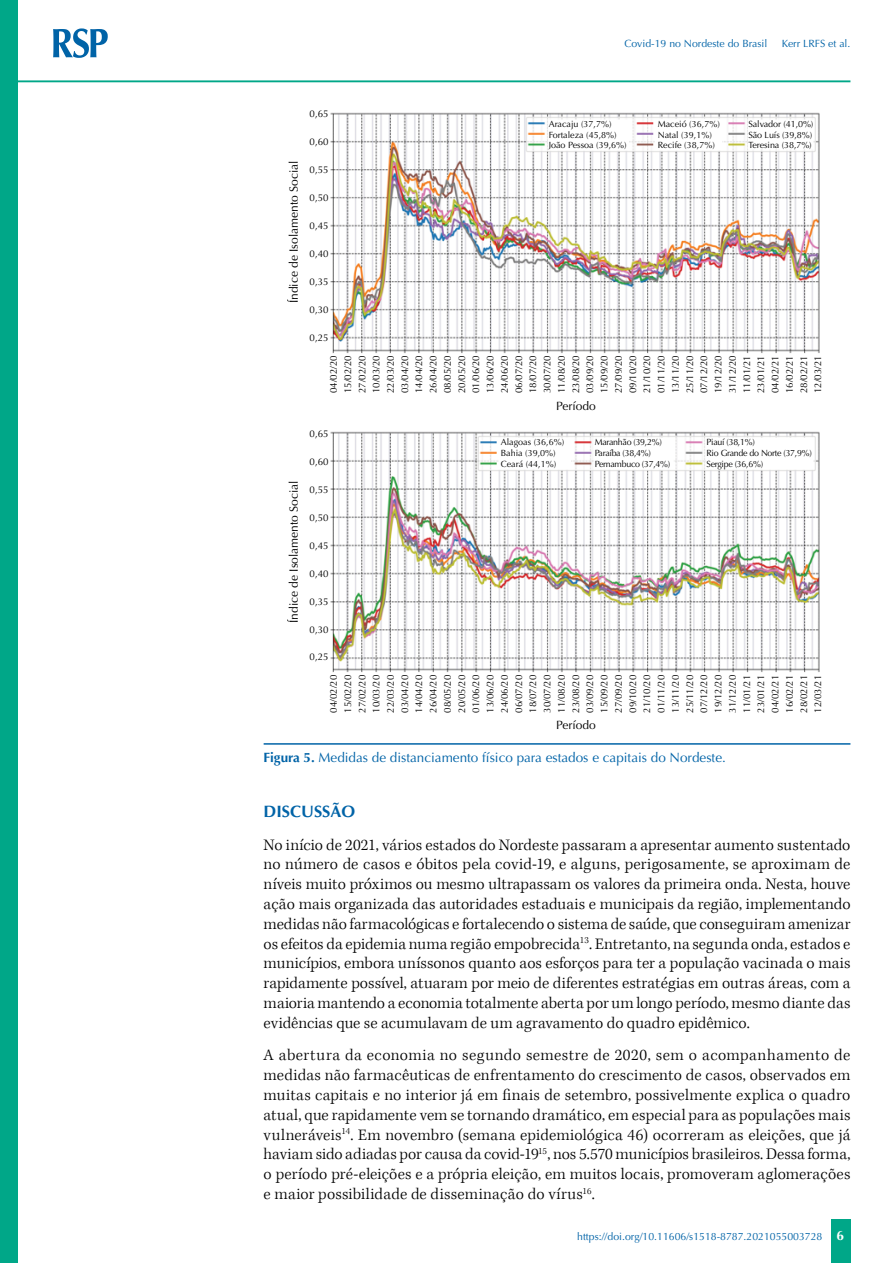
<style>
.page{position:relative;width:893px;height:1263px;background:#fff}
.page>*{position:absolute;margin:0;border:0;box-sizing:border-box;transform-origin:0 0}
.t1{font:300 16.5px/19.8px "Kepler Std";letter-spacing:.01em;color:#000;text-align:justify}
.t2{font:700 16.5px "Optima";color:#0063a7}
.t3{font:13.5px "Optima";color:#0063a7}
.t4{font:700 13.5px "Optima";color:#fff}
.t5{font:12px "Optima";color:#000}
.t6{font:10.5px "Optima";color:#0063a7}
.t7{font:9.75px/14.2px "Optima";color:#000;text-align:justify}
.t8{font:9px/10.8px "Optima";letter-spacing:-.01em;color:#000}
.t9{font:9px/10.8px "Optima";letter-spacing:-.03em;color:#000}
.s1{font-weight:700}
</style>
<div class="page">
<div style="left:831px;top:1220px;width:20px;height:43px;background:#00a788"></div>
<div style="left:0;top:0;width:18px;height:1263px;background:#00a788"></div>
<svg style="left:53px;top:28px;width:55px;height:30px"></svg>
<hr style="left:18px;top:80px;width:832px;height:2px;background:#00a788">
<hr style="left:264px;top:743px;width:586px;height:2px;background:#0063a7">
<img style="left:330px;top:112px;width:490px;height:242px">
<img style="left:330px;top:431px;width:490px;height:242px">
<p class="t6" style="left:625px;top:37px;width:144px">Covid-19 no Nordeste do Brasil</p>
<p class="t6" style="left:782px;top:37px;width:70px">Kerr LRFS et al.</p>
<p class="t5" style="left:287px;top:303px;width:144px;rotate:-90deg">Índice de Isolamento Social</p>
<p class="t5" style="left:287px;top:623px;width:144px;rotate:-90deg">Índice de Isolamento Social</p>
<p class="t7" style="left:310px;top:107px;width:20px">0,65</p>
<p class="t7" style="left:310px;top:135px;width:20px">0,60</p>
<p class="t7" style="left:310px;top:163px;width:20px">0,55</p>
<p class="t7" style="left:310px;top:191px;width:20px">0,50</p>
<p class="t7" style="left:310px;top:219px;width:20px">0,45</p>
<p class="t7" style="left:310px;top:247px;width:20px">0,40</p>
<p class="t7" style="left:310px;top:275px;width:20px">0,35</p>
<p class="t7" style="left:310px;top:303px;width:20px">0,30</p>
<p class="t7" style="left:310px;top:331px;width:20px">0,25</p>
<p class="t8" style="left:549px;top:118px;width:80px">Aracaju (37,7%)<br>Fortaleza (45,8%)<br>João Pessoa (39,6%)</p>
<p class="t8" style="left:658px;top:118px;width:64px">Maceió (36,7%)<br>Natal (39,1%)<br>Recife (38,7%)</p>
<p class="t8" style="left:748px;top:118px;width:66px">Salvador (41,0%)<br>São Luís (39,8%)<br>Teresina (38,7%)</p>
<p class="t7" style="left:327px;top:393px;width:39px;rotate:-90deg">04/02/20<br>15/02/20<br>27/02/20<br>10/03/20<br>22/03/20<br>03/04/20<br>14/04/20<br>26/04/20<br>08/05/20<br>20/05/20<br>01/06/20<br>13/06/20<br>24/06/20<br>06/07/20<br>18/07/20<br>30/07/20<br>11/08/20<br>23/08/20<br>03/09/20<br>15/09/20<br>27/09/20<br>09/10/20<br>21/10/20<br>01/11/20<br>13/11/20<br>25/11/20<br>07/12/20<br>19/12/20<br>31/12/20<br>11/01/21<br>23/01/21<br>04/02/21<br>16/02/21<br>28/02/21<br>12/03/21</p>
<p class="t5" style="left:556px;top:399px;width:41px">Período</p>
<p class="t7" style="left:310px;top:427px;width:20px">0,65</p>
<p class="t7" style="left:310px;top:455px;width:20px">0,60</p>
<p class="t7" style="left:310px;top:482px;width:20px">0,55</p>
<p class="t7" style="left:310px;top:510px;width:20px">0,50</p>
<p class="t7" style="left:310px;top:538px;width:20px">0,45</p>
<p class="t7" style="left:310px;top:566px;width:20px">0,40</p>
<p class="t7" style="left:310px;top:594px;width:20px">0,35</p>
<p class="t7" style="left:310px;top:622px;width:20px">0,30</p>
<p class="t7" style="left:310px;top:650px;width:20px">0,25</p>
<p class="t8" style="left:501px;top:437px;width:65px">Alagoas (36,6%)<br>Bahia (39,0%)<br>Ceará (44,1%)</p>
<p class="t9" style="left:595px;top:437px;width:77px">Maranhão (39,2%)<br>Paraíba (38,4%)<br>Pernambuco (37,4%)</p>
<p class="t9" style="left:706px;top:437px;width:107px">Piauí (38,1%)<br>Rio Grande do Norte (37,9%)<br>Sergipe (36,6%)</p>
<p class="t7" style="left:327px;top:713px;width:39px;rotate:-90deg">04/02/20<br>15/02/20<br>27/02/20<br>10/03/20<br>22/03/20<br>03/04/20<br>14/04/20<br>26/04/20<br>08/05/20<br>20/05/20<br>01/06/20<br>13/06/20<br>24/06/20<br>06/07/20<br>18/07/20<br>30/07/20<br>11/08/20<br>23/08/20<br>03/09/20<br>15/09/20<br>27/09/20<br>09/10/20<br>21/10/20<br>01/11/20<br>13/11/20<br>25/11/20<br>07/12/20<br>19/12/20<br>31/12/20<br>11/01/21<br>23/01/21<br>04/02/21<br>16/02/21<br>28/02/21<br>12/03/21</p>
<p class="t5" style="left:556px;top:718px;width:41px">Período</p>
<p class="t3" style="left:264px;top:749px;width:464px"><span class="s1">Figura 5.</span> Medidas de distanciamento físico para estados e capitais do Nordeste.</p>
<p class="t2" style="left:264px;top:802px;width:93px">DISCUSSÃO</p>
<p class="t1" style="left:264px;top:835px;width:588px">No início de 2021, vários estados do Nordeste passaram a apresentar aumento sustentado no número de casos e óbitos pela covid-19, e alguns, perigosamente, se aproximam de níveis muito próximos ou mesmo ultrapassam os valores da primeira onda. Nesta, houve ação mais organizada das autoridades estaduais e municipais da região, implementando medidas não farmacológicas e fortalecendo o sistema de saúde, que conseguiram amenizar os efeitos da epidemia numa região empobrecida<sup>13</sup>. Entretanto, na segunda onda, estados e municípios, embora uníssonos quanto aos esforços para ter a população vacinada o mais rapidamente possível, atuaram por meio de diferentes estratégias em outras áreas, com a maioria mantendo a economia totalmente aberta por um longo período, mesmo diante das evidências que se acumulavam de um agravamento do quadro epidêmico.</p>
<p class="t1" style="left:264px;top:1046px;width:588px">A abertura da economia no segundo semestre de 2020, sem o acompanhamento de medidas não farmacêuticas de enfrentamento do crescimento de casos, observados em muitas capitais e no interior já em finais de setembro, possivelmente explica o quadro atual, que rapidamente vem se tornando dramático, em especial para as populações mais vulneráveis<sup>14</sup>. Em novembro (semana epidemiológica 46) ocorreram as eleições, que já haviam sido adiadas por causa da covid-19<sup>15</sup>, nos 5.570 municípios brasileiros. Dessa forma, o período pré-eleições e a própria eleição, em muitos locais, promoveram aglomerações e maior possibilidade de disseminação do vírus<sup>16</sup>.</p>
<p class="t6" style="left:577px;top:1230px;width:247px">https://doi.org/10.11606/s1518-8787.2021055003728</p>
<p class="t4" style="left:836px;top:1227px;width:9px">6</p>
</div>
